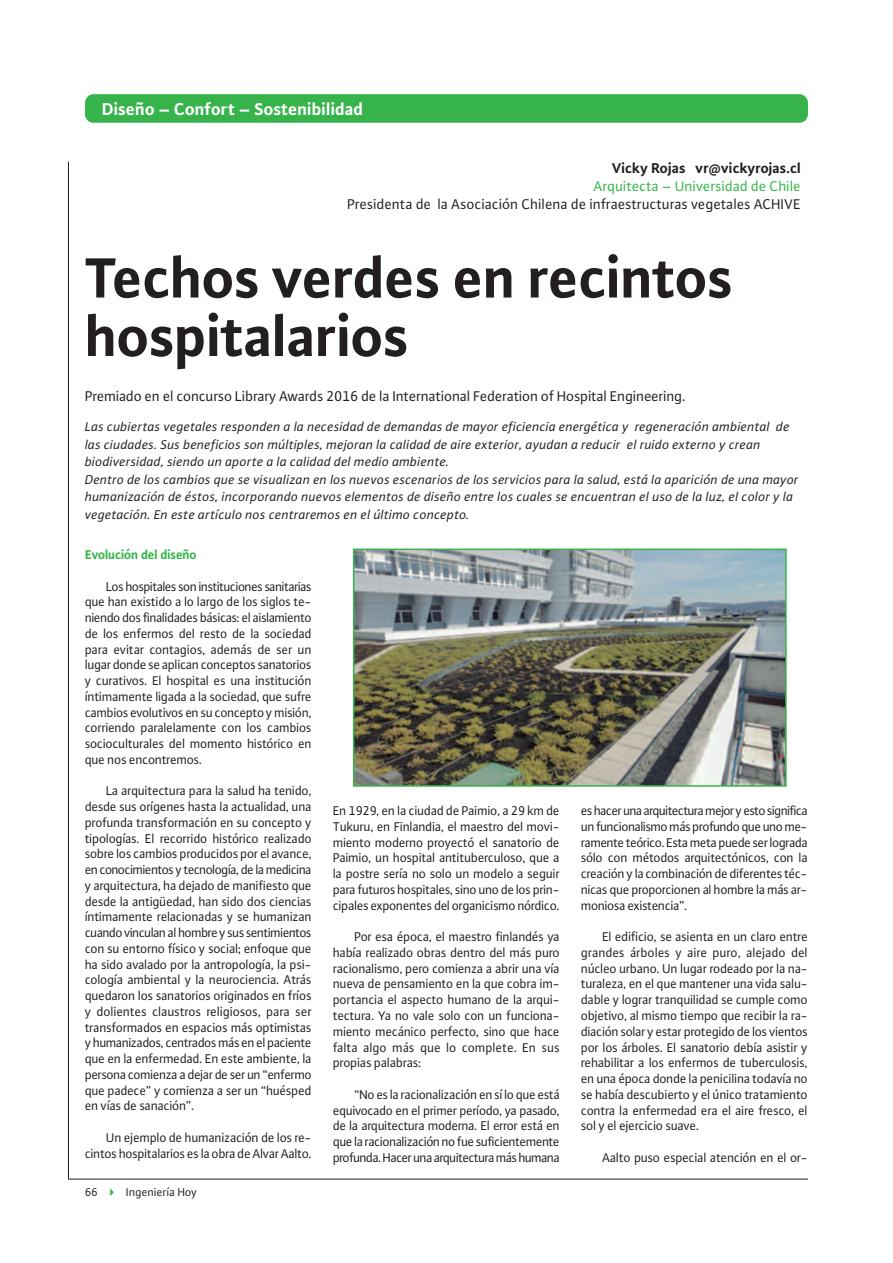
<style>
.page{position:relative;width:893px;height:1263px;background:#fff}
.page>*{position:absolute;margin:0;border:0;box-sizing:border-box;transform-origin:0 0}
.t1{font:700 60px/58.5px "WILO Plus TF";letter-spacing:-.01em;color:#231f20}
.t2{font:700 18px "WILO Plus TF";color:#fff}
.t3{font:15px "WILO Plus TF";letter-spacing:-.01em;color:#231f20}
.t4{font:15px "WILO Plus TF";color:#36b44b}
.t5{font:700 15px "WILO Plus TF";color:#231f20}
.t6{font:13.5px/15.8px "WILO Plus TF";letter-spacing:-.015em;color:#231f20;text-align:justify}
.t7{font:italic 13.5px/17.4px "WILO Plus TF";letter-spacing:.01em;color:#231f20}
.t8{font:700 13.5px "WILO Plus TF";letter-spacing:-.015em;color:#36b44b}
.t9{font:12px "WILO Plus TF";color:#231f20}
.s1{color:#36b44b}
</style>
<div class="page">
<div style="left:85px;top:94px;width:723px;height:29px;background:#36b44b;border-radius:9px"></div>
<hr style="left:68px;top:1179px;width:740px;height:1px;background:#231f20">
<hr style="left:68px;top:162px;width:1px;height:1017px;background:#231f20">
<img style="left:356px;top:552px;width:428px;height:232px">
<div style="left:353px;top:549px;width:434px;height:238px;border:2px solid #36b44b"></div>
<h2 class="t2" style="left:102px;top:98px;width:263px">Diseño – Confort – Sostenibilidad</h2>
<p class="t5" style="left:612px;top:159px;width:190px">Vicky Rojas vr@vickyrojas.cl</p>
<p class="t4" style="left:594px;top:178px;width:208px">Arquitecta – Universidad de Chile</p>
<p class="t3" style="left:347px;top:196px;width:455px">Presidenta de la Asociación Chilena de infraestructuras vegetales ACHIVE</p>
<h1 class="t1" style="left:85px;top:246px;width:650px">Techos verdes en recintos hospitalarios</h1>
<p class="t3" style="left:85px;top:387px;width:602px">Premiado en el concurso Library Awards 2016 de la International Federation of Hospital Engineering.</p>
<p class="t7" style="left:85px;top:418px;width:715px">Las cubiertas vegetales responden a la necesidad de demandas de mayor eficiencia energética y regeneración ambiental de las ciudades. Sus beneficios son múltiples, mejoran la calidad de aire exterior, ayudan a reducir el ruido externo y crean biodiversidad, siendo un aporte a la calidad del medio ambiente.<br>Dentro de los cambios que se visualizan en los nuevos escenarios de los servicios para la salud, está la aparición de una mayor humanización de éstos, incorporando nuevos elementos de diseño entre los cuales se encuentran el uso de la luz, el color y la vegetación. En este artículo nos centraremos en el último concepto.</p>
<p class="t8" style="left:85px;top:546px;width:113px">Evolución del diseño</p>
<p class="t6" style="left:85px;top:578px;width:228px;text-indent:21px">Los hospitales son instituciones sanitarias que han existido a lo largo de los siglos te&shy;niendo dos finalidades básicas: el aislamiento de los enfermos del resto de la sociedad para evitar contagios, además de ser un lugar donde se aplican conceptos sanatorios y curativos. El hospital es una institución íntimamente ligada a la sociedad, que sufre cambios evolutivos en su concepto y misión, corriendo paralelamente con los cambios socioculturales del momento histórico en que nos encontremos.</p>
<p class="t6" style="left:85px;top:783px;width:228px;text-indent:21px">La arquitectura para la salud ha tenido, desde sus orígenes hasta la actualidad, una profunda transformación en su concepto y tipologías. El recorrido histórico realizado sobre los cambios producidos por el avance, en conocimientos y tecnología, de la medicina y arquitectura, ha dejado de manifiesto que desde la antigüedad, han sido dos ciencias íntimamente relacionadas y se humanizan cuando vinculan al hombre y sus sentimientos con su entorno físico y social; enfoque que ha sido avalado por la antropología, la psi&shy;cología ambiental y la neurociencia. Atrás quedaron los sanatorios originados en fríos y dolientes claustros religiosos, para ser transformados en espacios más optimistas y humanizados, centrados más en el paciente que en la enfermedad. En este ambiente, la persona comienza a dejar de ser un “enfermo que padece” y comienza a ser un “huésped en vías de sanación”.</p>
<p class="t6" style="left:85px;top:1129px;width:228px;text-align:right">Un ejemplo de humanización de los re&shy;cintos hospitalarios es la obra de Alvar Aalto.</p>
<p class="t9" style="left:85px;top:1185px;width:114px">66 <span class="s1">✔</span> Ingeniería Hoy</p>
<p class="t6" style="left:333px;top:802px;width:228px">En 1929, en la ciudad de Paimio, a 29 km de Tukuru, en Finlandia, el maestro del movi&shy;miento moderno proyectó el sanatorio de Paimio, un hospital antituberculoso, que a la postre sería no solo un modelo a seguir para futuros hospitales, sino uno de los prin&shy;cipales exponentes del organicismo nórdico.</p>
<p class="t6" style="left:333px;top:928px;width:228px;text-indent:21px">Por esa época, el maestro finlandés ya había realizado obras dentro del más puro racionalismo, pero comienza a abrir una vía nueva de pensamiento en la que cobra im&shy;portancia el aspecto humano de la arqui&shy;tectura. Ya no vale solo con un funciona&shy;miento mecánico perfecto, sino que hace falta algo más que lo complete. En sus propias palabras:</p>
<p class="t6" style="left:333px;top:1086px;width:228px;text-indent:21px">“No es la racionalización en sí lo que está equivocado en el primer período, ya pasado, de la arquitectura moderna. El error está en que la racionalización no fue suficientemente profunda. Hacer una arquitectura más humana</p>
<p class="t6" style="left:581px;top:802px;width:228px">es hacer una arquitectura mejor y esto significa un funcionalismo más profundo que uno me&shy;ramente teórico. Esta meta puede ser lograda sólo con métodos arquitectónicos, con la creación y la combinación de diferentes téc&shy;nicas que proporcionen al hombre la más ar&shy;moniosa existencia”.</p>
<p class="t6" style="left:581px;top:928px;width:228px;text-indent:21px">El edificio, se asienta en un claro entre grandes árboles y aire puro, alejado del núcleo urbano. Un lugar rodeado por la na&shy;turaleza, en el que mantener una vida salu&shy;dable y lograr tranquilidad se cumple como objetivo, al mismo tiempo que recibir la ra&shy;diación solar y estar protegido de los vientos por los árboles. El sanatorio debía asistir y rehabilitar a los enfermos de tuberculosis, en una época donde la penicilina todavía no se había descubierto y el único tratamiento contra la enfermedad era el aire fresco, el sol y el ejercicio suave.</p>
<p class="t6" style="left:602px;top:1149px;width:207px">Aalto puso especial atención en el or-</p>
</div>
